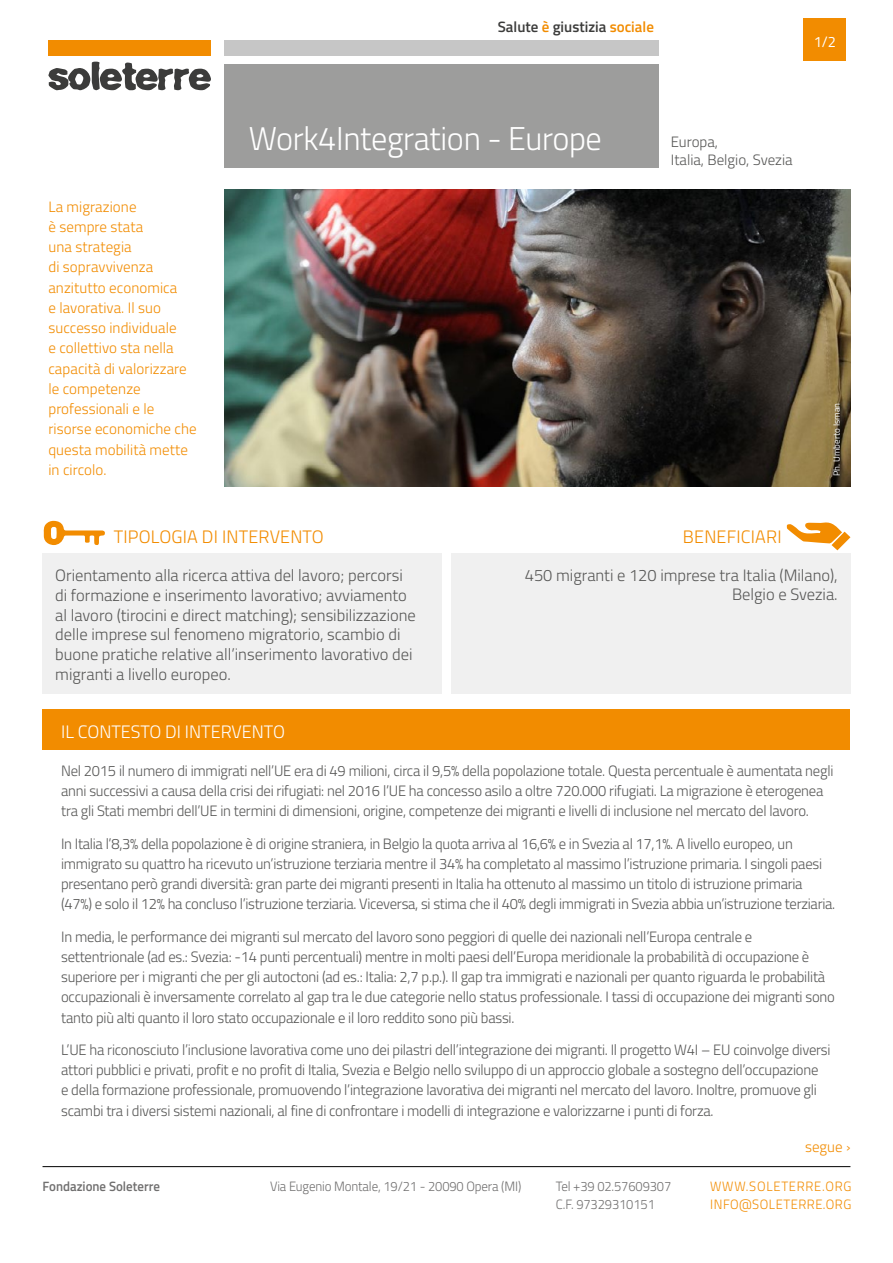
<style>
.page{position:relative;width:893px;height:1263px;background:#fff}
.page>*{position:absolute;margin:0;border:0;box-sizing:border-box;transform-origin:0 0}
.t1{font:300 33px "Titillium Web";letter-spacing:-.01em;color:#fff}
.t2{font:300 18px "Titillium Web";letter-spacing:.01em;color:#f28c00}
.t3{font:300 18px "Titillium Web";color:#fff}
.t4{font:300 16.5px/19.8px "Titillium Web";color:#575756}
.t5{font:300 15px/20.2px "Titillium Web";letter-spacing:-.015em;color:#575756}
.t6{font:300 15px/20.2px "Titillium Web";letter-spacing:.005em;color:#f28c00}
.t7{font:600 15px "Titillium Web";color:#3c3c3b}
.t8{font:15px "Titillium Web";color:#fff}
.t9{font:300 13.5px/18px "Titillium Web";letter-spacing:-.01em;color:#706f6f;scale:.96 1}
.t10{font:300 13.5px/18px "Titillium Web";letter-spacing:.04em;color:#f28c00;scale:.96 1}
.t11{font:600 13.5px "Titillium Web";color:#706f6f;scale:.96 1}
.t12{font:9px "Titillium Web";color:#fff}
.s1{color:#f28c00}
</style>
<div class="page">
<img style="left:225px;top:189px;width:625px;height:298px">
<div style="left:43px;top:709px;width:807px;height:40px;background:#f28c00"></div>
<div style="left:451px;top:553px;width:399px;height:140px;background:#f0f0f0"></div>
<div style="left:43px;top:553px;width:399px;height:140px;background:#f0f0f0"></div>
<svg style="left:786px;top:522px;width:56px;height:21px"></svg>
<svg style="left:831px;top:532px;width:19px;height:18px"></svg>
<svg style="left:44px;top:521px;width:61px;height:24px"></svg>
<div style="left:803px;top:18px;width:43px;height:43px;background:#f28c00"></div>
<div style="left:225px;top:64px;width:434px;height:104px;background:#9d9d9c"></div>
<div style="left:48px;top:40px;width:163px;height:16px;background:#f28c00"></div>
<svg style="left:48px;top:62px;width:163px;height:28px"></svg>
<div style="left:225px;top:40px;width:434px;height:16px;background:#c6c6c6"></div>
<hr style="left:43px;top:1166px;width:807px;height:1px;background:#000">
<p class="t6" style="left:48px;top:195px;width:150px">La migrazione<br>è sempre stata<br>una strategia<br>di sopravvivenza anzitutto economica<br>e lavorativa. Il suo successo individuale<br>e collettivo sta nella capacità di valorizzare le competenze professionali e le risorse economiche che questa mobilità mette in circolo.</p>
<p class="t7" style="left:498px;top:16px;width:158px">Salute <span class="s1">è</span> giustizia <span class="s1">sociale</span></p>
<p class="t8" style="left:814px;top:30px;width:23px">1/2</p>
<h1 class="t1" style="left:249px;top:114px;width:355px">Work4Integration - Europe</h1>
<p class="t5" style="left:671px;top:132px;width:123px;line-height:18px">Europa,<br>Italia, Belgio, Svezia</p>
<p class="t12" style="left:830px;top:476px;width:74px;rotate:-90deg">Ph. Umberto Isman</p>
<p class="t2" style="left:114px;top:524px;width:211px">TIPOLOGIA DI INTERVENTO</p>
<p class="t4" style="left:55px;top:564px;width:362px">Orientamento alla ricerca attiva del lavoro; percorsi di formazione e inserimento lavorativo; avviamento al lavoro (tirocini e direct matching); sensibilizzazione delle imprese sul fenomeno migratorio, scambio di buone pratiche relative all’inserimento lavorativo dei migranti a livello europeo.</p>
<p class="t2" style="left:683px;top:523px;width:100px">BENEFICIARI</p>
<p class="t4" style="left:525px;top:564px;width:314px;text-align:right">450 migranti e 120 imprese tra Italia (Milano),<br>Belgio e Svezia.</p>
<p class="t3" style="left:61px;top:718px;width:225px">IL CONTESTO DI INTERVENTO</p>
<p class="t5" style="left:61px;top:760px;width:774px">Nel 2015 il numero di immigrati nell’UE era di 49 milioni, circa il 9,5% della popolazione totale. Questa percentuale è aumentata negli anni successivi a causa della crisi dei rifugiati: nel 2016 l’UE ha concesso asilo a oltre 720.000 rifugiati. La migrazione è eterogenea tra gli Stati membri dell’UE in termini di dimensioni, origine, competenze dei migranti e livelli di inclusione nel mercato del lavoro.</p>
<p class="t5" style="left:61px;top:832px;width:776px">In Italia l’8,3% della popolazione è di origine straniera, in Belgio la quota arriva al 16,6% e in Svezia al 17,1%. A livello europeo, un immigrato su quattro ha ricevuto un’istruzione terziaria mentre il 34% ha completato al massimo l’istruzione primaria. I singoli paesi presentano però grandi diversità: gran parte dei migranti presenti in Italia ha ottenuto al massimo un titolo di istruzione primaria (47%) e solo il 12% ha concluso l’istruzione terziaria. Viceversa, si stima che il 40% degli immigrati in Svezia abbia un’istruzione terziaria.</p>
<p class="t5" style="left:61px;top:925px;width:775px">In media, le performance dei migranti sul mercato del lavoro sono peggiori di quelle dei nazionali nell’Europa centrale e settentrionale (ad es.: Svezia: -14 punti percentuali) mentre in molti paesi dell’Europa meridionale la probabilità di occupazione è superiore per i migranti che per gli autoctoni (ad es.: Italia: 2,7 p.p.). Il gap tra immigrati e nazionali per quanto riguarda le probabilità occupazionali è inversamente correlato al gap tra le due categorie nello status professionale. I tassi di occupazione dei migranti sono tanto più alti quanto il loro stato occupazionale e il loro reddito sono più bassi.</p>
<p class="t5" style="left:61px;top:1039px;width:771px">L’UE ha riconosciuto l’inclusione lavorativa come uno dei pilastri dell’integrazione dei migranti. Il progetto W4I – EU coinvolge diversi attori pubblici e privati, profit e no profit di Italia, Svezia e Belgio nello sviluppo di un approccio globale a sostegno dell’occupazione<br>e della formazione professionale, promuovendo l’integrazione lavorativa dei migranti nel mercato del lavoro. Inoltre, promuove gli scambi tra i diversi sistemi nazionali, al fine di confrontare i modelli di integrazione e valorizzarne i punti di forza.</p>
<p class="t6" style="left:805px;top:1136px;width:47px">segue ›</p>
<p class="t9" style="left:270px;top:1177px;width:263px">Via Eugenio Montale, 19/21 - 20090 Opera (MI)</p>
<p class="t11" style="left:43px;top:1176px;width:124px">Fondazione Soleterre</p>
<p class="t9" style="left:556px;top:1177px;width:122px">Tel +39 02.57609307<br>C.F. 97329310151</p>
<p class="t10" style="left:710px;top:1177px;width:149px">WWW.SOLETERRE.ORG<br>INFO@SOLETERRE.ORG</p>
</div>
